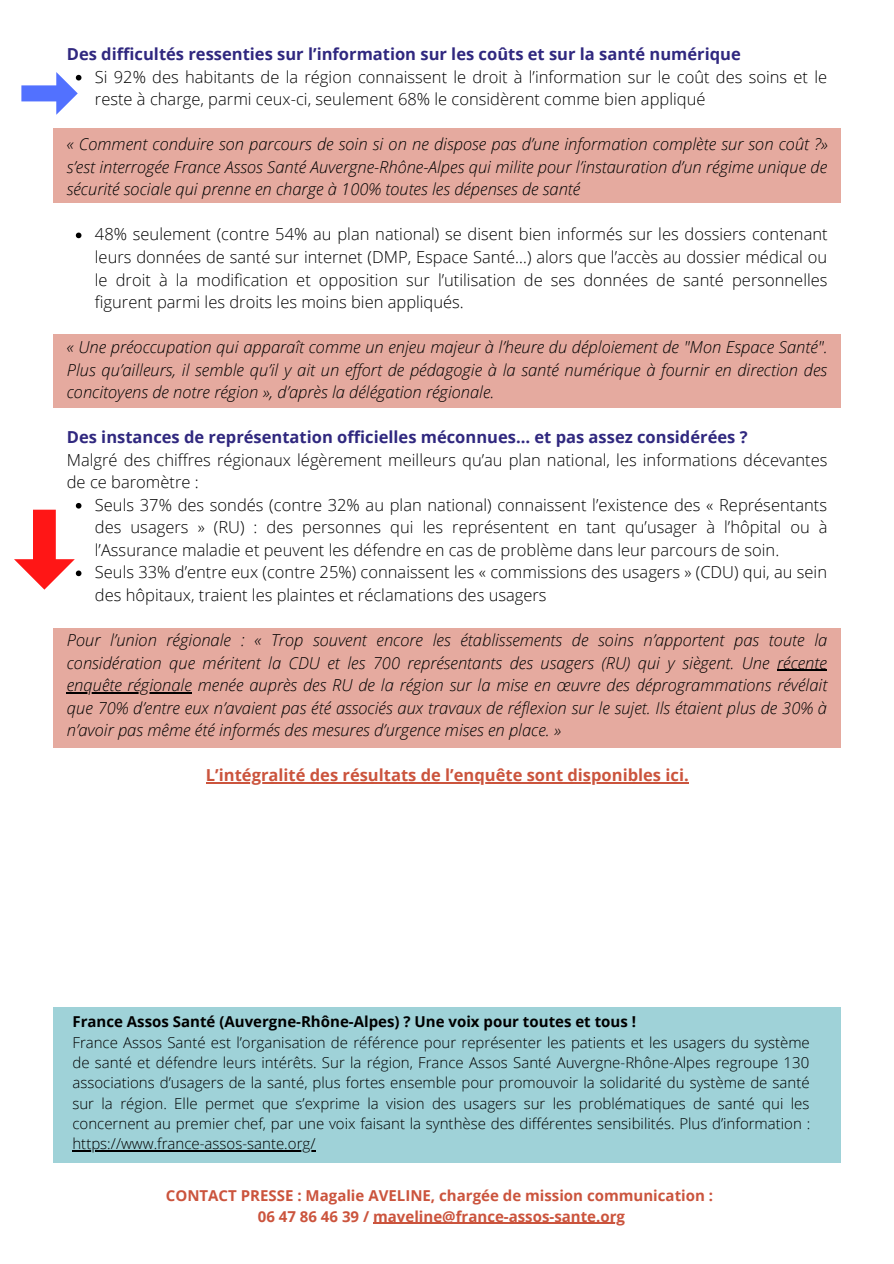
<style>
.page{position:relative;width:894px;height:1264px;background:#fff}
.page>*{position:absolute;margin:0;border:0;box-sizing:border-box;transform-origin:0 0}
.t1{font:300 16.5px/22.5px "Open Sans";color:#000}
.t2{font:italic 300 16.5px/22.5px "Open Sans";color:#000;text-align:justify}
.t3{font:700 16.5px "Open Sans";color:#30287f}
.t4{font:700 16.5px "Open Sans";color:#cb543d}
.t5{font:300 15px/20.2px "Open Sans";color:#000;text-align:justify}
.t6{font:700 15px "Open Sans";color:#cb543d}
.t7{font:700 15px "Open Sans";color:#000}
</style>
<div class="page">
<div style="left:53px;top:628px;width:787px;height:119px;background:#e5aa9f"></div>
<div style="left:53px;top:334px;width:787px;height:74px;background:#e5aa9f"></div>
<div style="left:54px;top:128px;width:786px;height:74px;background:#e5aa9f"></div>
<svg style="left:76px;top:232px;width:5px;height:6px"></svg>
<hr style="left:776px;top:669px;width:50px;height:1px;background:#000">
<hr style="left:67px;top:692px;width:125px;height:1px;background:#000">
<hr style="left:206px;top:782px;width:482px;height:1px;background:#cb543d">
<svg style="left:21px;top:72px;width:60px;height:43px"></svg>
<svg style="left:14px;top:503px;width:67px;height:86px"></svg>
<div style="left:53px;top:1007px;width:787px;height:155px;background:#9fd2d8"></div>
<hr style="left:72px;top:1150px;width:243px;height:1px;background:#000">
<hr style="left:373px;top:1222px;width:252px;height:1px;background:#cb543d">
<p class="t3" style="left:67px;top:43px;width:675px">Des difficultés ressenties sur l’information sur les coûts et sur la santé numérique</p>
<p class="t1" style="left:95px;top:65px;width:733px">Si 92% des habitants de la région connaissent le droit à l’information sur le coût des soins et le reste à charge, parmi ceux-ci, seulement 68% le considèrent comme bien appliqué</p>
<p class="t2" style="left:67px;top:133px;width:762px">« Comment conduire son parcours de soin si on ne dispose pas d’une information complète sur son coût ?» s’est interrogée France Assos Santé Auvergne-Rhône-Alpes qui milite pour l’instauration d’un régime unique de sécurité sociale qui prenne en charge à 100% toutes les dépenses de santé</p>
<p class="t1" style="left:95px;top:223px;width:734px;text-align:justify">48% seulement (contre 54% au plan national) se disent bien informés sur les dossiers contenant leurs données de santé sur internet (DMP, Espace Santé…) alors que l’accès au dossier médical ou le droit à la modification et opposition sur l’utilisation de ses données de santé personnelles figurent parmi les droits les moins bien appliqués.</p>
<p class="t2" style="left:67px;top:335px;width:762px">« Une préoccupation qui apparaît comme un enjeu majeur à l’heure du déploiement de "Mon Espace Santé".<br>Plus qu’ailleurs, il semble qu’il y ait un effort de pédagogie à la santé numérique à fournir en direction des concitoyens de notre région », d’après la délégation régionale.</p>
<p class="t3" style="left:67px;top:425px;width:682px">Des instances de représentation officielles méconnues… et pas assez considérées ?</p>
<p class="t1" style="left:67px;top:448px;width:761px">Malgré des chiffres régionaux légèrement meilleurs qu’au plan national, les informations décevantes de ce baromètre :</p>
<p class="t1" style="left:95px;top:493px;width:734px;text-align:justify">Seuls 37% des sondés (contre 32% au plan national) connaissent l’existence des « Représentants des usagers » (RU) : des personnes qui les représentent en tant qu’usager à l’hôpital ou à l’Assurance maladie et peuvent les défendre en cas de problème dans leur parcours de soin.</p>
<p class="t1" style="left:95px;top:560px;width:733px">Seuls 33% d’entre eux (contre 25%) connaissent les « commissions des usagers » (CDU) qui, au sein des hôpitaux, traient les plaintes et réclamations des usagers</p>
<p class="t2" style="left:67px;top:628px;width:761px">Pour l’union régionale : « Trop souvent encore les établissements de soins n’apportent pas toute la considération que méritent la CDU et les 700 représentants des usagers (RU) qui y siègent. Une récente enquête régionale menée auprès des RU de la région sur la mise en œuvre des déprogrammations révélait que 70% d’entre eux n’avaient pas été associés aux travaux de réflexion sur le sujet. Ils étaient plus de 30% à n’avoir pas même été informés des mesures d’urgence mises en place. »</p>
<p class="t4" style="left:206px;top:763px;width:484px">L’intégralité des résultats de l’enquête sont disponibles ici.</p>
<p class="t7" style="left:72px;top:1011px;width:565px">France Assos Santé (Auvergne-Rhône-Alpes) ? Une voix pour toutes et tous !</p>
<p class="t5" style="left:72px;top:1031px;width:739px">France Assos Santé est l’organisation de référence pour représenter les patients et les usagers du système de santé et défendre leurs intérêts. Sur la région, France Assos Santé Auvergne-Rhône-Alpes regroupe 130 associations d’usagers de la santé, plus fortes ensemble pour promouvoir la solidarité du système de santé sur la région. Elle permet que s’exprime la vision des usagers sur les problématiques de santé qui les concernent au premier chef, par une voix faisant la synthèse des différentes sensibilités. Plus d’information : https://www.france-assos-sante.org/</p>
<p class="t6" style="left:166px;top:1185px;width:548px">CONTACT PRESSE : Magalie AVELINE, chargée de mission communication :</p>
<p class="t6" style="left:258px;top:1205px;width:368px">06 47 86 46 39 / maveline@france-assos-sante.org</p>
</div>
